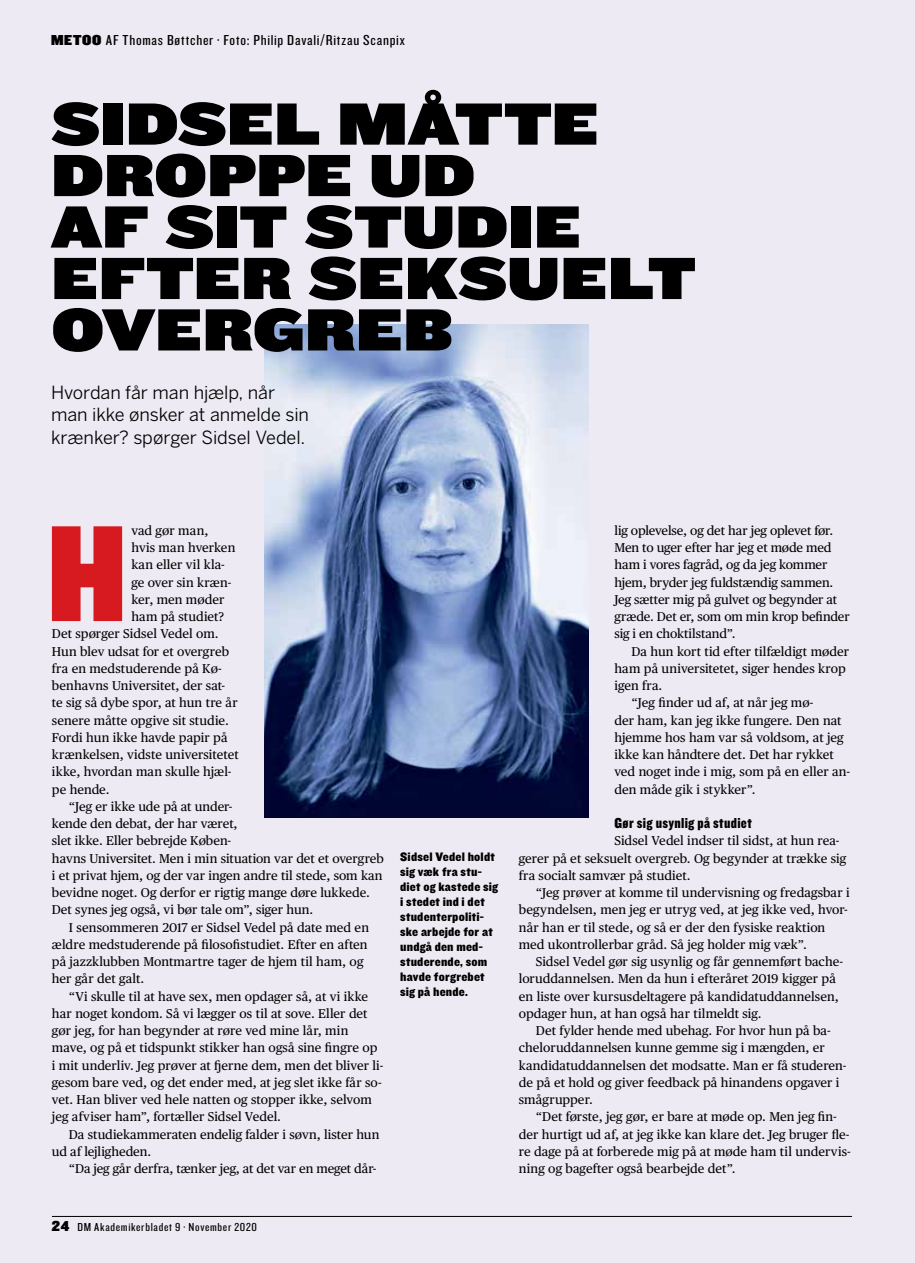
<style>
.page{position:relative;width:915px;height:1263px;background:#fff}
.page>*{position:absolute;margin:0;border:0;box-sizing:border-box;transform-origin:0 0}
.t1{font:142.2px "Knockout 90 Ultmt Welterwt";color:#d71920}
.t2{font:61.8px/51.4px "Knockout 93 Ultmt Heviwt";letter-spacing:.02em;color:#000}
.t3{font:18px/22.5px "Benton Sans";letter-spacing:-.005em;color:#000}
.t4{font:15px "Knockout 28 Junior Feathrwt";letter-spacing:.04em;color:#000;scale:1.2 1}
.t5{font:15px "Knockout 70 Full Welterwt";letter-spacing:.02em;color:#000}
.t6{font:12.75px/17.2px "Publico Text";letter-spacing:.005em;color:#000}
.t7{font:12.75px/15px "Knockout 71 Full Middlewt";letter-spacing:.015em;color:#000}
.t8{font:12px "Knockout 28 Junior Feathrwt";letter-spacing:.045em;color:#000;scale:1.2 1}
.s1{font-family:"Knockout 90 Ultmt Welterwt"}
.s2{font-family:"Knockout 90 Ultmt Welterwt";font-size:15px}
</style>
<div class="page">
<div style="left:0;top:0;width:914px;height:1263px;background:#eeeaf3"></div>
<hr style="left:52px;top:1216px;width:799px;height:1px;background:#000">
<img style="left:264px;top:325px;width:324px;height:493px">
<p class="t4" style="left:51px;top:30px;width:296px"><span class="s1">METOO</span> AF Thomas Bøttcher ∙ Foto: Philip Davali/Ritzau Scanpix</p>
<h2 class="t2" style="left:52px;top:96px;width:645px">SIDSEL MÅTTE<br>DROPPE UD<br>AF SIT STUDIE<br>EFTER SEKSUELT<br>OVERGREB</h2>
<h3 class="t3" style="left:51px;top:381px;width:259px">Hvordan får man hjælp, når man ikke ønsker at anmelde sin krænker? spørger Sidsel Vedel.</h3>
<h1 class="t1" style="left:48px;top:477px;width:79px">H</h1>
<p class="t6" style="left:131px;top:521px;width:78px">vad gør man,</p>
<p class="t6" style="left:131px;top:538px;width:105px">hvis man hverken</p>
<p class="t6" style="left:131px;top:555px;width:95px">kan eller vil kla-</p>
<p class="t6" style="left:131px;top:573px;width:101px">ge over sin kræn-</p>
<p class="t6" style="left:131px;top:590px;width:94px">ker, men møder</p>
<p class="t6" style="left:131px;top:607px;width:94px">ham på studiet?</p>
<p class="t6" style="left:52px;top:624px;width:168px">Det spørger Sidsel Vedel om.</p>
<p class="t6" style="left:52px;top:642px;width:179px">Hun blev udsat for et overgreb</p>
<p class="t6" style="left:52px;top:659px;width:171px">fra en medstuderende på Kø-</p>
<p class="t6" style="left:52px;top:676px;width:175px">benhavns Universitet, der sat-</p>
<p class="t6" style="left:52px;top:693px;width:187px">te sig så dybe spor, at hun tre år</p>
<p class="t6" style="left:52px;top:711px;width:178px">senere måtte opgive sit studie.</p>
<p class="t6" style="left:52px;top:728px;width:177px">Fordi hun ikke havde papir på</p>
<p class="t6" style="left:52px;top:745px;width:188px">krænkelsen, vidste universitetet</p>
<p class="t6" style="left:52px;top:762px;width:181px">ikke, hvordan man skulle hjæl-</p>
<p class="t6" style="left:52px;top:780px;width:59px">pe hende.</p>
<p class="t6" style="left:69px;top:797px;width:165px">“Jeg er ikke ude på at under-</p>
<p class="t6" style="left:52px;top:814px;width:187px">kende den debat, der har været,</p>
<p class="t6" style="left:52px;top:831px;width:181px">slet ikke. Eller bebrejde Køben-</p>
<p class="t6" style="left:52px;top:849px;width:333px">havns Universitet. Men i min situation var det et overgreb</p>
<p class="t6" style="left:52px;top:866px;width:332px">i et privat hjem, og der var ingen andre til stede, som kan</p>
<p class="t6" style="left:52px;top:883px;width:319px">bevidne noget. Og derfor er rigtig mange døre lukkede.</p>
<p class="t6" style="left:52px;top:900px;width:263px">Det synes jeg også, vi bør tale om”, siger hun.</p>
<p class="t6" style="left:69px;top:918px;width:301px">I sensommeren 2017 er Sidsel Vedel på date med en</p>
<p class="t6" style="left:52px;top:935px;width:317px">ældre medstuderende på filosofistudiet. Efter en aften</p>
<p class="t6" style="left:52px;top:952px;width:313px">på jazzklubben Montmartre tager de hjem til ham, og</p>
<p class="t6" style="left:52px;top:969px;width:94px">her går det galt.</p>
<p class="t6" style="left:69px;top:987px;width:301px">“Vi skulle til at have sex, men opdager så, at vi ikke</p>
<p class="t6" style="left:52px;top:1004px;width:317px">har noget kondom. Så vi lægger os til at sove. Eller det</p>
<p class="t6" style="left:52px;top:1021px;width:298px">gør jeg, for han begynder at røre ved mine lår, min</p>
<p class="t6" style="left:52px;top:1038px;width:327px">mave, og på et tidspunkt stikker han også sine fingre op</p>
<p class="t6" style="left:52px;top:1056px;width:333px">i mit underliv. Jeg prøver at fjerne dem, men det bliver li-</p>
<p class="t6" style="left:52px;top:1073px;width:331px">gesom bare ved, og det ender med, at jeg slet ikke får so-</p>
<p class="t6" style="left:52px;top:1090px;width:321px">vet. Han bliver ved hele natten og stopper ikke, selvom</p>
<p class="t6" style="left:52px;top:1107px;width:230px">jeg afviser ham”, fortæller Sidsel Vedel.</p>
<p class="t6" style="left:69px;top:1125px;width:312px">Da studiekammeraten endelig falder i søvn, lister hun</p>
<p class="t6" style="left:52px;top:1142px;width:101px">ud af lejligheden.</p>
<p class="t6" style="left:69px;top:1159px;width:309px">“Da jeg går derfra, tænker jeg, at det var en meget dår-</p>
<p class="t7" style="left:400px;top:849px;width:99px">Sidsel Vedel holdt sig væk fra stu&shy;diet og kastede sig i stedet ind i det studenterpoliti&shy;ske arbejde for at undgå den med&shy;studerende, som havde forgrebet sig på hende.</p>
<p class="t8" style="left:52px;top:1220px;width:172px"><span class="s2">24</span> DM Akademikerbladet 9 · November 2020</p>
<p class="t6" style="left:614px;top:521px;width:237px">lig oplevelse, og det har jeg oplevet før.<br>Men to uger efter har jeg et møde med ham i vores fagråd, og da jeg kommer hjem, bryder jeg fuldstændig sammen.<br>Jeg sætter mig på gulvet og begynder at græde. Det er, som om min krop befinder sig i en choktilstand”.</p>
<p class="t6" style="left:631px;top:642px;width:219px">Da hun kort tid efter tilfældigt møder</p>
<p class="t6" style="left:614px;top:659px;width:233px">ham på universitetet, siger hendes krop</p>
<p class="t6" style="left:614px;top:676px;width:49px">igen fra.</p>
<p class="t6" style="left:631px;top:693px;width:183px">“Jeg finder ud af, at når jeg mø-</p>
<p class="t6" style="left:614px;top:711px;width:228px">der ham, kan jeg ikke fungere. Den nat</p>
<p class="t6" style="left:614px;top:728px;width:231px">hjemme hos ham var så voldsom, at jeg</p>
<p class="t6" style="left:614px;top:745px;width:221px">ikke kan håndtere det. Det har rykket</p>
<p class="t6" style="left:614px;top:762px;width:237px">ved noget inde i mig, som på en eller an-</p>
<p class="t6" style="left:614px;top:780px;width:143px">den måde gik i stykker”.</p>
<p class="t5" style="left:614px;top:813px;width:139px">Gør sig usynlig på studiet</p>
<p class="t6" style="left:518px;top:831px;width:329px;text-indent:96px">Sidsel Vedel indser til sidst, at hun rea&shy;gerer på et seksuelt overgreb. Og begynder at trække sig fra socialt samvær på studiet.</p>
<p class="t6" style="left:518px;top:883px;width:332px;text-indent:17px">“Jeg prøver at komme til undervisning og fredagsbar i begyndelsen, men jeg er utryg ved, at jeg ikke ved, hvor&shy;når han er til stede, og så er der den fysiske reaktion med ukontrollerbar gråd. Så jeg holder mig væk”.</p>
<p class="t6" style="left:518px;top:952px;width:325px;text-indent:17px">Sidsel Vedel gør sig usynlig og får gennemført bache&shy;loruddannelsen. Men da hun i efteråret 2019 kigger på en liste over kursusdeltagere på kandidatuddannelsen, opdager hun, at han også har tilmeldt sig.</p>
<p class="t6" style="left:518px;top:1021px;width:329px;text-indent:17px">Det fylder hende med ubehag. For hvor hun på ba&shy;cheloruddannelsen kunne gemme sig i mængden, er kandidatuddannelsen det modsatte. Man er få studeren&shy;de på et hold og giver feedback på hinandens opgaver i smågrupper.</p>
<p class="t6" style="left:518px;top:1107px;width:333px;text-indent:17px">“Det første, jeg gør, er bare at møde op. Men jeg fin&shy;der hurtigt ud af, at jeg ikke kan klare det. Jeg bruger fle&shy;re dage på at forberede mig på at møde ham til undervis&shy;ning og bagefter også bearbejde det”.</p>
</div>
